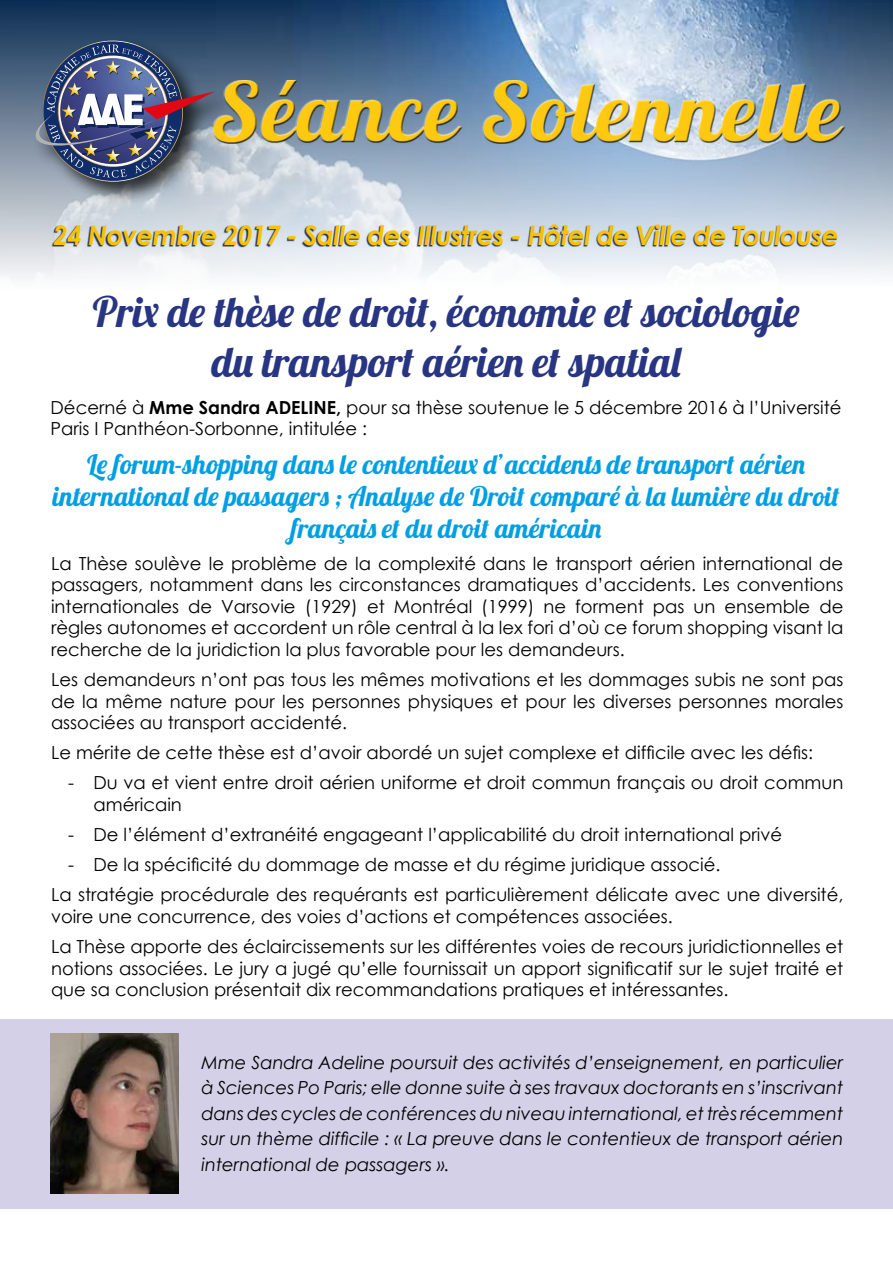
<style>
.page{position:relative;width:893px;height:1263px;background:#fff}
.page>*{position:absolute;margin:0;border:0;box-sizing:border-box;transform-origin:0 0}
.t1{font:81.6px "Lobster 1.4";letter-spacing:.02em;color:#fec910;scale:1.06 1}
.t2{font:42px/50.4px "Lobster 1.4";color:#283583;text-align:center}
.t3{font:27px/32.4px "Lobster 1.4";color:#009fe3;text-align:center}
.t4{font:italic 700 27px "Century Gothic";letter-spacing:-.02em;color:#f7c300;scale:.96 1}
.t5{font:18px/21.6px "Century Gothic";color:#000}
.t6{font:italic 18px/25.5px "Century Gothic";color:#000;text-align:justify}
.s1{font-weight:700}
</style>
<div class="page">
<svg style="left:0;top:0;width:893px;height:279px"></svg>
<div style="left:32px;top:37px;width:204px;height:169px;background:#000;opacity:.75"></div>
<img style="left:33px;top:35px;width:182px;height:155px">
<div style="left:0;top:1019px;width:893px;height:190px;background:#d3d0e7"></div>
<img style="left:51px;top:1033px;width:127px;height:161px">
<svg style="left:52px;top:225px;width:785px;height:22px"></svg>
<div style="left:213px;top:80px;width:632px;height:64px;background:#000;opacity:.75"></div>
<h1 class="t1" style="left:211px;top:60px;width:595px">Séance Solennelle</h1>
<h3 class="t4" style="left:53px;top:214px;width:820px">24 Novembre 2017 - Salle des Illustres - Hôtel de Ville de Toulouse</h3>
<h2 class="t2" style="left:93px;top:286px;width:708px">Prix de thèse de droit, économie et sociologie du transport aérien et spatial</h2>
<p class="t5" style="left:51px;top:396px;width:792px">Décerné à <span class="s1">Mme Sandra ADELINE,</span> pour sa thèse soutenue le 5 décembre 2016 à l’Université<br>Paris I Panthéon-Sorbonne, intitulée :</p>
<h3 class="t3" style="left:53px;top:447px;width:788px">Le forum-shopping dans le contentieux d’accidents de transport aérien international de passagers ; Analyse de Droit comparé à la lumière du droit français et du droit américain</h3>
<p class="t5" style="left:51px;top:552px;width:794px;text-align:justify">La Thèse soulève le problème de la complexité dans le transport aérien international de passagers, notamment dans les circonstances dramatiques d’accidents. Les conventions internationales de Varsovie (1929) et Montréal (1999) ne forment pas un ensemble de règles autonomes et accordent un rôle central à la lex fori d’où ce forum shopping visant la recherche de la juridiction la plus favorable pour les demandeurs.</p>
<p class="t5" style="left:51px;top:668px;width:794px;text-align:justify">Les demandeurs n’ont pas tous les mêmes motivations et les dommages subis ne sont pas de la même nature pour les personnes physiques et pour les diverses personnes morales associées au transport accidenté.</p>
<p class="t5" style="left:51px;top:742px;width:764px">Le mérite de cette thèse est d’avoir abordé un sujet complexe et difficile avec les défis:</p>
<p class="t5" style="left:94px;top:772px;width:751px;text-indent:-26px">- Du va et vient entre droit aérien uniforme et droit commun français ou droit commun américain</p>
<p class="t5" style="left:68px;top:823px;width:715px">- De l’élément d’extranéité engageant l’applicabilité du droit international privé</p>
<p class="t5" style="left:51px;top:849px;width:794px;line-height:30.2px;text-indent:17px">- De la spécificité du dommage de masse et du régime juridique associé.<br>La stratégie procédurale des requérants est particulièrement délicate avec une diversité,</p>
<p class="t5" style="left:51px;top:901px;width:794px;line-height:30.2px">voire une concurrence, des voies d’actions et compétences associées.<br>La Thèse apporte des éclaircissements sur les différentes voies de recours juridictionnelles et</p>
<p class="t5" style="left:51px;top:957px;width:794px">notions associées. Le jury a jugé qu’elle fournissait un apport significatif sur le sujet traité et que sa conclusion présentait dix recommandations pratiques et intéressantes.</p>
<p class="t6" style="left:202px;top:1049px;width:643px">Mme Sandra Adeline poursuit des activités d’enseignement, en particulier à Sciences Po Paris; elle donne suite à ses travaux doctorants en s’inscrivant dans des cycles de conférences du niveau international, et très récemment sur un thème difficile : « La preuve dans le contentieux de transport aérien international de passagers ».</p>
</div>
